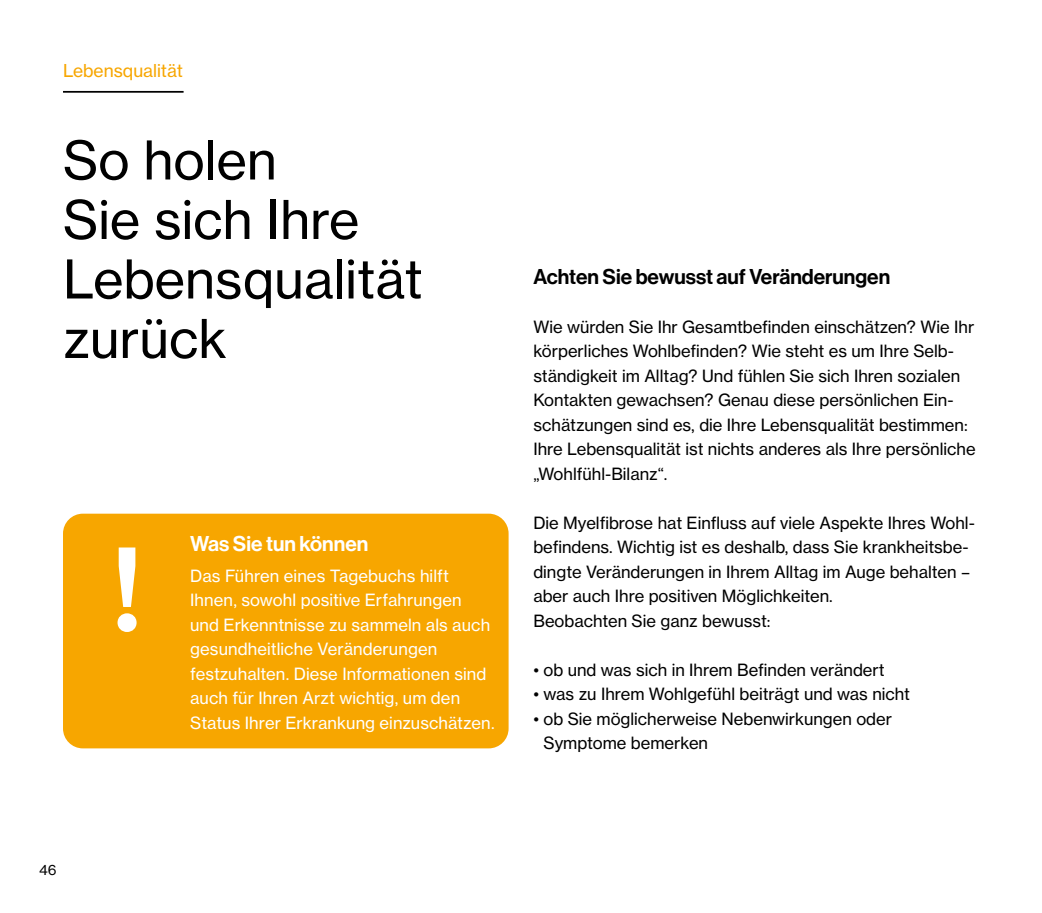
<style>
.page{position:relative;width:1042px;height:913px;background:#fff}
.page>*{position:absolute;margin:0;border:0;box-sizing:border-box;transform-origin:0 0}
.t1{font:500 117.42px "Volta Modern Display 65";color:#fff}
.t2{font:52.5px/59.5px "Volta Modern Text 55 Roman";color:#000}
.t3{font:500 21px "Volta Modern Display 65";color:#000}
.t4{font:500 21px "Volta Modern Display 65";color:#fff}
.t5{font:17.5px "Volta Modern Text 55 Roman";color:#f7a600}
.t6{font:16.62px/24.5px "Volta Modern Text 55 Roman";color:#000}
.t7{font:16.62px/24.5px "Volta Modern Text 55 Roman";letter-spacing:.005em;color:#fff}
.t8{font:14px "Volta Modern Text 55 Roman";color:#000}
</style>
<div class="page">
<hr style="left:63px;top:91px;width:121px;height:2px;background:#000">
<div style="left:63px;top:514px;width:445px;height:234px;background:#f7a600;border-radius:20px"></div>
<p class="t5" style="left:63px;top:60px;width:121px">Lebensqualität</p>
<h2 class="t2" style="left:63px;top:130px;width:361px">So holen<br>Sie sich Ihre<br>Lebensqualität zurück</h2>
<h1 class="t1" style="left:112px;top:522px;width:31px">!</h1>
<p class="t4" style="left:190px;top:532px;width:180px">Was Sie tun können</p>
<p class="t7" style="left:190px;top:563px;width:306px">Das Führen eines Tagebuchs hilft Ihnen, sowohl positive Erfahrungen und Erkenntnisse zu sammeln als auch gesundheitliche Veränderungen festzuhalten. Diese Informationen sind auch für Ihren Arzt wichtig, um den Status Ihrer Erkrankung einzuschätzen.</p>
<p class="t3" style="left:533px;top:264px;width:358px">Achten Sie bewusst auf Veränderungen</p>
<p class="t6" style="left:533px;top:314px;width:444px">Wie würden Sie Ihr Gesamtbefinden einschätzen? Wie Ihr körperliches Wohlbefinden? Wie steht es um Ihre Selb&shy;ständigkeit im Alltag? Und fühlen Sie sich Ihren sozialen Kontakten gewachsen? Genau diese persönlichen Ein&shy;schätzungen sind es, die Ihre Lebensqualität bestimmen:<br>Ihre Lebensqualität ist nichts anderes als Ihre persönliche „Wohlfühl-Bilanz“.</p>
<p class="t6" style="left:533px;top:510px;width:443px">Die Myelfibrose hat Einfluss auf viele Aspekte Ihres Wohl&shy;befindens. Wichtig ist es deshalb, dass Sie krankheitsbe&shy;dingte Veränderungen in Ihrem Alltag im Auge behalten – aber auch Ihre positiven Möglichkeiten.<br>Beobachten Sie ganz bewusst:</p>
<p class="t6" style="left:533px;top:657px;width:353px">• ob und was sich in Ihrem Befinden verändert</p>
<p class="t6" style="left:533px;top:682px;width:378px">• was zu Ihrem Wohlgefühl beiträgt und was nicht</p>
<p class="t6" style="left:543px;top:706px;width:350px;text-indent:-10px">• ob Sie möglicherweise Nebenwirkungen oder<br>Symptome bemerken</p>
<p class="t8" style="left:39px;top:861px;width:19px">46</p>
</div>
